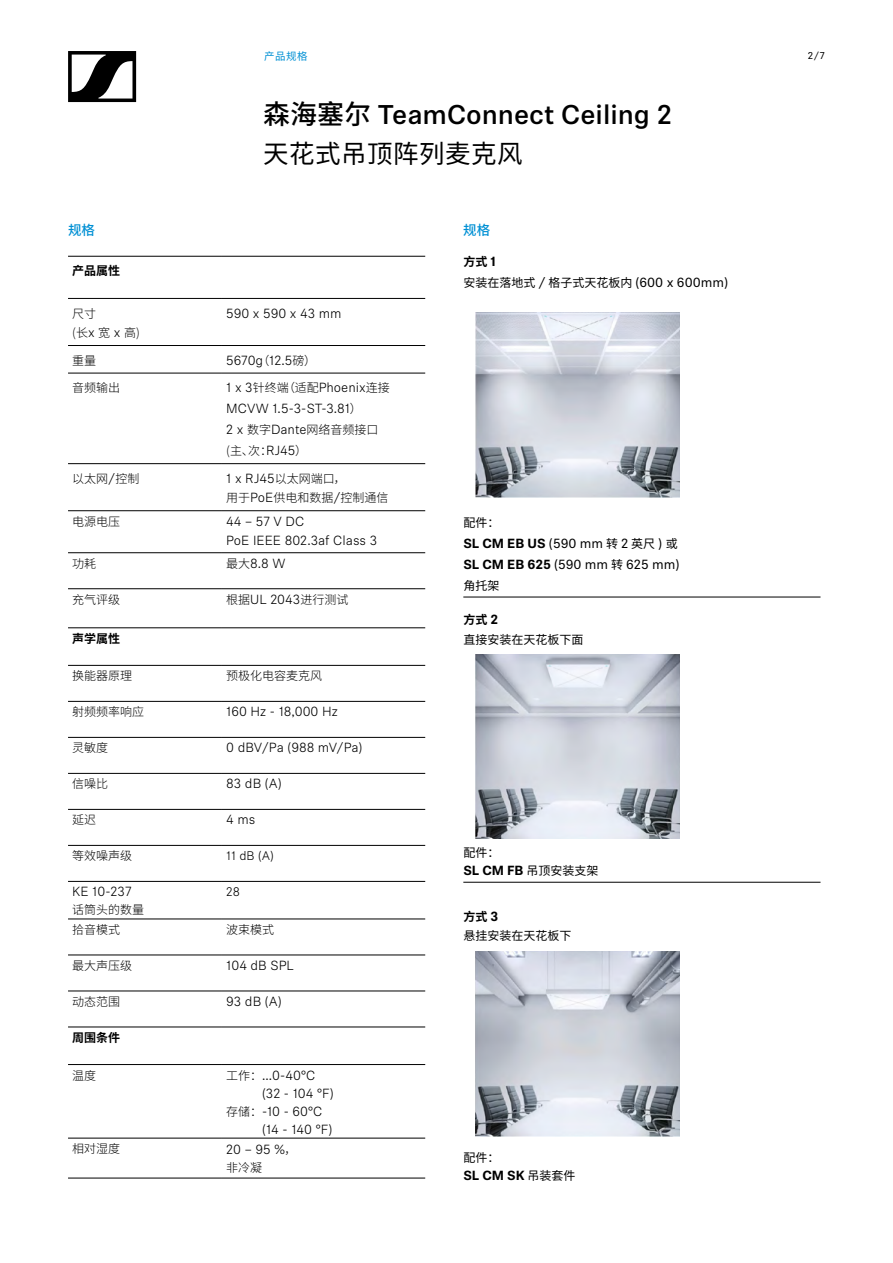
<style>
.page{position:relative;width:893px;height:1263px;background:#fff}
.page>*{position:absolute;margin:0;border:0;box-sizing:border-box;transform-origin:0 0}
.t1{font:500 27px "Sennheiser Neue";color:#000}
.t2{font:25.5px "Source Han Sans CN";letter-spacing:.02em;color:#000}
.t3{font:500 13.5px "Source Han Sans CN";color:#0090d4}
.Smalltext_Table{font:300 13.2px/21px "Sennheiser Neue";color:#000}
.t4{font:700 13.2px "Sennheiser Neue";color:#000}
.t5{font:13.2px "Sennheiser Neue";color:#000}
.Smalltext_Table-2{font:300 12.3px "Sennheiser Neue";color:#000}
.Smalltext_Table-3{font:300 12px "Source Han Sans CN";color:#000}
.t6{font:12px "Source Han Sans CN";color:#000}
.Smalltext_Table-4{font:700 12px "Source Han Sans CN";color:#000}
.t7{font:10.5px "Source Han Sans CN";color:#0090d4}
.t8{font:9.9px "Sennheiser Neue";color:#000}
.s1{font-family:"Source Han Sans CN"}
.s2{font-family:"Sennheiser Neue";font-size:13.2px}
.s3{font-family:"Source Han Sans CN";font-size:12px}
.s4{font-weight:400}
.s5{font-family:"Source Han Sans CN";font-weight:400;font-size:12px}
.s6{font-weight:700}
</style>
<div class="page">
<img style="left:476px;top:951px;width:204px;height:185px">
<hr style="left:463px;top:597px;width:357px;height:1px;background:#000">
<hr style="left:463px;top:882px;width:357px;height:1px;background:#000">
<img style="left:476px;top:312px;width:204px;height:185px">
<img style="left:476px;top:654px;width:204px;height:185px">
<svg style="left:68px;top:51px;width:68px;height:51px"></svg>
<hr style="left:68px;top:345px;width:154px;height:1px;background:#000">
<hr style="left:222px;top:345px;width:203px;height:1px;background:#000">
<hr style="left:68px;top:373px;width:154px;height:1px;background:#000">
<hr style="left:222px;top:373px;width:203px;height:1px;background:#000">
<hr style="left:68px;top:463px;width:154px;height:1px;background:#000">
<hr style="left:222px;top:463px;width:203px;height:1px;background:#000">
<hr style="left:68px;top:510px;width:154px;height:1px;background:#000">
<hr style="left:222px;top:510px;width:203px;height:1px;background:#000">
<hr style="left:68px;top:552px;width:154px;height:1px;background:#000">
<hr style="left:222px;top:552px;width:203px;height:1px;background:#000">
<hr style="left:68px;top:627px;width:154px;height:1px;background:#000">
<hr style="left:222px;top:627px;width:203px;height:1px;background:#000">
<hr style="left:68px;top:665px;width:154px;height:1px;background:#000">
<hr style="left:222px;top:665px;width:203px;height:1px;background:#000">
<hr style="left:68px;top:701px;width:154px;height:1px;background:#000">
<hr style="left:222px;top:701px;width:203px;height:1px;background:#000">
<hr style="left:68px;top:737px;width:154px;height:1px;background:#000">
<hr style="left:222px;top:737px;width:203px;height:1px;background:#000">
<hr style="left:68px;top:773px;width:154px;height:1px;background:#000">
<hr style="left:222px;top:773px;width:203px;height:1px;background:#000">
<hr style="left:68px;top:256px;width:154px;height:1px;background:#000">
<hr style="left:222px;top:256px;width:203px;height:1px;background:#000">
<hr style="left:68px;top:298px;width:154px;height:1px;background:#000">
<hr style="left:222px;top:298px;width:203px;height:1px;background:#000">
<hr style="left:68px;top:588px;width:154px;height:1px;background:#000">
<hr style="left:222px;top:588px;width:203px;height:1px;background:#000">
<hr style="left:68px;top:809px;width:154px;height:1px;background:#000">
<hr style="left:222px;top:809px;width:203px;height:1px;background:#000">
<hr style="left:68px;top:845px;width:154px;height:1px;background:#000">
<hr style="left:222px;top:845px;width:203px;height:1px;background:#000">
<hr style="left:68px;top:881px;width:154px;height:1px;background:#000">
<hr style="left:222px;top:881px;width:203px;height:1px;background:#000">
<hr style="left:68px;top:918px;width:154px;height:1px;background:#000">
<hr style="left:222px;top:918px;width:203px;height:1px;background:#000">
<hr style="left:68px;top:954px;width:154px;height:1px;background:#000">
<hr style="left:222px;top:954px;width:203px;height:1px;background:#000">
<hr style="left:68px;top:990px;width:154px;height:1px;background:#000">
<hr style="left:222px;top:990px;width:203px;height:1px;background:#000">
<hr style="left:68px;top:1026px;width:154px;height:1px;background:#000">
<hr style="left:222px;top:1026px;width:203px;height:1px;background:#000">
<hr style="left:68px;top:1064px;width:154px;height:1px;background:#000">
<hr style="left:222px;top:1064px;width:203px;height:1px;background:#000">
<hr style="left:68px;top:1138px;width:154px;height:1px;background:#000">
<hr style="left:222px;top:1138px;width:203px;height:1px;background:#000">
<hr style="left:68px;top:1177px;width:154px;height:1px;background:#000">
<hr style="left:222px;top:1177px;width:203px;height:1px;background:#000">
<p class="t7" style="left:264px;top:50px;width:45px">产品规格</p>
<p class="t8" style="left:808px;top:48px;width:18px">2/7</p>
<p class="t1" style="left:263px;top:95px;width:410px"><span class="s1">森海塞尔</span> TeamConnect Ceiling 2</p>
<p class="t2" style="left:263px;top:140px;width:261px">天花式吊顶阵列麦克风</p>
<p class="t3" style="left:68px;top:222px;width:28px">规格</p>
<p class="t3" style="left:463px;top:222px;width:28px">规格</p>
<p class="Smalltext_Table-4" style="left:463px;top:255px;width:34px">方式 <span class="s2">1</span></p>
<p class="Smalltext_Table-4" style="left:72px;top:264px;width:50px">产品属性</p>
<p class="Smalltext_Table-3" style="left:72px;top:306px;width:25px">尺寸</p>
<p class="Smalltext_Table-3" style="left:72px;top:326px;width:69px">(长<span class="s2">x</span> 宽 <span class="s2">x</span> 高)</p>
<p class="t6" style="left:463px;top:276px;width:266px">安装在落地式 <span class="s2">/</span> 格子式天花板内 <span class="s2">(600 x 600mm)</span></p>
<p class="Smalltext_Table" style="left:226px;top:302px;width:117px">590 x 590 x 43 mm</p>
<p class="Smalltext_Table-3" style="left:72px;top:353px;width:25px">重量</p>
<p class="Smalltext_Table" style="left:226px;top:349px;width:91px">5670g<span class="s3">（</span>12.5<span class="s3">磅）</span></p>
<p class="Smalltext_Table-3" style="left:72px;top:381px;width:49px">音频输出</p>
<p class="Smalltext_Table" style="left:226px;top:376px;width:165px">1 x 3<span class="s3">针终端（适配</span>Phoenix<span class="s3">连接<br></span>MCVW 1.5-3-ST-3.81<span class="s3">）</span></p>
<p class="Smalltext_Table-3" style="left:226px;top:423px;width:154px"><span class="s2">2 x</span> 数字<span class="s2">Dante</span>网络音频接口</p>
<p class="Smalltext_Table-3" style="left:226px;top:444px;width:82px">(主、次：<span class="s2">RJ45</span>）</p>
<p class="Smalltext_Table-3" style="left:72px;top:472px;width:69px">以太网<span class="s2">/</span>控制</p>
<p class="Smalltext_Table" style="left:226px;top:467px;width:121px">1 x RJ45<span class="s3">以太网端口，</span></p>
<p class="Smalltext_Table-3" style="left:226px;top:491px;width:164px">用于<span class="s2">PoE</span>供电和数据<span class="s2">/</span>控制通信</p>
<p class="Smalltext_Table-3" style="left:72px;top:515px;width:49px">电源电压</p>
<p class="Smalltext_Table" style="left:226px;top:510px;width:80px">44 – 57 V DC</p>
<p class="Smalltext_Table" style="left:226px;top:530px;width:153px">PoE IEEE 802.3af Class 3</p>
<p class="Smalltext_Table-3" style="left:72px;top:557px;width:25px">功耗</p>
<p class="Smalltext_Table" style="left:226px;top:552px;width:61px"><span class="s3">最大</span>8.8 W</p>
<p class="Smalltext_Table-3" style="left:72px;top:593px;width:49px">充气评级</p>
<p class="Smalltext_Table-3" style="left:226px;top:593px;width:124px">根据<span class="s2">UL 2043</span>进行测试</p>
<p class="Smalltext_Table-4" style="left:72px;top:632px;width:49px">声学属性</p>
<p class="Smalltext_Table-3" style="left:72px;top:669px;width:61px">换能器原理</p>
<p class="Smalltext_Table-3" style="left:226px;top:669px;width:97px">预极化电容麦克风</p>
<p class="Smalltext_Table-3" style="left:72px;top:705px;width:73px">射频频率响应</p>
<p class="Smalltext_Table" style="left:226px;top:701px;width:113px">160 Hz - 18,000 Hz</p>
<p class="Smalltext_Table-3" style="left:72px;top:741px;width:37px">灵敏度</p>
<p class="Smalltext_Table" style="left:226px;top:737px;width:138px">0 dBV/Pa (988 mV/Pa)</p>
<p class="Smalltext_Table-3" style="left:72px;top:777px;width:37px">信噪比</p>
<p class="Smalltext_Table" style="left:226px;top:773px;width:57px">83 dB (A)</p>
<p class="Smalltext_Table-3" style="left:72px;top:813px;width:25px">延迟</p>
<p class="Smalltext_Table" style="left:226px;top:809px;width:31px">4 ms</p>
<p class="Smalltext_Table-3" style="left:72px;top:849px;width:61px">等效噪声级</p>
<p class="Smalltext_Table-2" style="left:226px;top:847px;width:49px">11 dB (A)</p>
<p class="Smalltext_Table" style="left:72px;top:881px;width:61px">KE 10-237</p>
<p class="Smalltext_Table-3" style="left:72px;top:903px;width:73px">话筒头的数量</p>
<p class="Smalltext_Table-2" style="left:226px;top:883px;width:15px">28</p>
<p class="Smalltext_Table-3" style="left:72px;top:923px;width:49px">拾音模式</p>
<p class="Smalltext_Table-3" style="left:226px;top:923px;width:49px">波束模式</p>
<p class="Smalltext_Table-3" style="left:72px;top:959px;width:61px">最大声压级</p>
<p class="Smalltext_Table" style="left:226px;top:954px;width:69px">104 dB SPL</p>
<p class="Smalltext_Table-3" style="left:72px;top:995px;width:49px">动态范围</p>
<p class="Smalltext_Table" style="left:226px;top:990px;width:57px">93 dB (A)</p>
<p class="Smalltext_Table-4" style="left:72px;top:1031px;width:49px">周围条件</p>
<p class="Smalltext_Table-3" style="left:72px;top:1068px;width:25px">温度</p>
<p class="Smalltext_Table" style="left:226px;top:1064px;width:91px"><span class="s3">工作：</span>...0-40°C</p>
<p class="Smalltext_Table" style="left:262px;top:1082px;width:73px">(32 - 104 °F)</p>
<p class="Smalltext_Table" style="left:226px;top:1100px;width:98px"><span class="s3">存储：</span>-10 - 60°C</p>
<p class="Smalltext_Table" style="left:262px;top:1118px;width:72px">(14 - 140 °F)</p>
<p class="Smalltext_Table-3" style="left:72px;top:1142px;width:49px">相对湿度</p>
<p class="Smalltext_Table" style="left:226px;top:1139px;width:72px">20 – 95 %<span class="s3">，</span></p>
<p class="Smalltext_Table-3" style="left:226px;top:1161px;width:37px">非冷凝</p>
<p class="t6" style="left:463px;top:516px;width:37px">配件：</p>
<p class="t4" style="left:463px;top:534px;width:216px">SL CM EB US <span class="s4">(590 mm</span> <span class="s5">转</span> <span class="s4">2</span> <span class="s5">英尺</span> <span class="s4">)</span> <span class="s5">或</span></p>
<p class="t5" style="left:463px;top:555px;width:218px"><span class="s6">SL CM EB 625</span> (590 mm <span class="s3">转</span> 625 mm)</p>
<p class="t6" style="left:463px;top:579px;width:37px">角托架</p>
<p class="Smalltext_Table-4" style="left:463px;top:613px;width:36px">方式 <span class="s2">2</span></p>
<p class="t6" style="left:463px;top:632px;width:121px">直接安装在天花板下面</p>
<p class="t6" style="left:463px;top:846px;width:37px">配件：</p>
<p class="t4" style="left:463px;top:861px;width:137px">SL CM FB <span class="s5">吊顶安装支架</span></p>
<p class="Smalltext_Table-4" style="left:463px;top:909px;width:36px">方式 <span class="s2">3</span></p>
<p class="t6" style="left:463px;top:929px;width:109px">悬挂安装在天花板下</p>
<p class="t6" style="left:463px;top:1151px;width:37px">配件：</p>
<p class="t4" style="left:463px;top:1166px;width:114px">SL CM SK <span class="s5">吊装套件</span></p>
</div>
